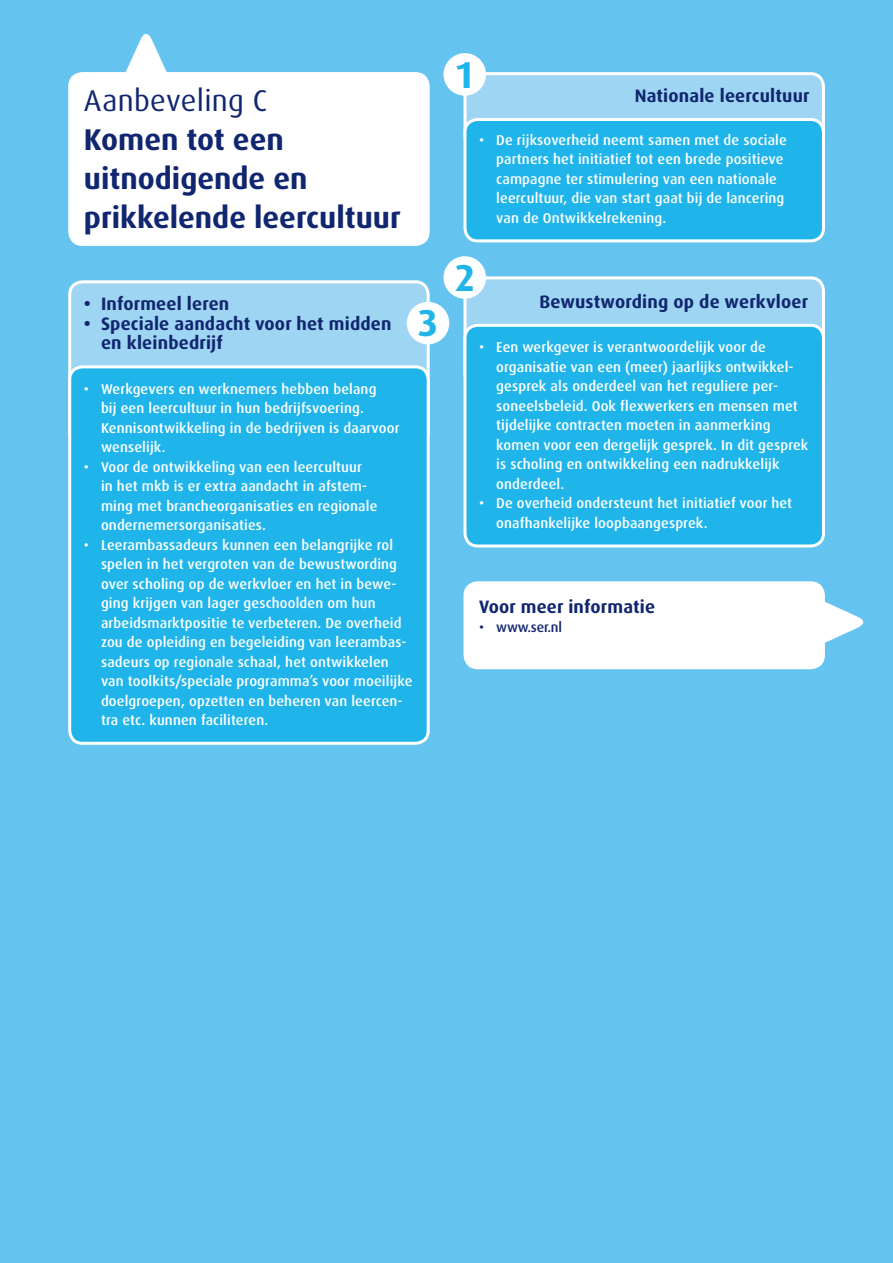
<style>
.page{position:relative;width:893px;height:1263px;background:#65c4ef}
.page>*{position:absolute;margin:0;border:0;box-sizing:border-box;transform-origin:0 0}
.t1{font:700 37.5px "Dax OT";color:#1fb5ea}
.t2{font:700 30px/39px "Dax OT";color:#112670}
.t3{font:30px "Dax OT";letter-spacing:.01em;color:#112670}
.t4{font:700 18px/19.5px "Dax OT";letter-spacing:.01em;color:#112670}
.t5{font:500 14.25px/19.5px "Dax OT";letter-spacing:.01em;color:#fff}
.t6{font:500 13.8px "Dax OT";letter-spacing:-.015em;color:#112670}
</style>
<div class="page">
<div style="left:465px;top:74px;width:358px;height:75px;background:#9ed5f3;border-radius:13px"></div>
<div style="left:463px;top:72px;width:362px;height:78px;border:3px solid #fff;border-radius:13px"></div>
<div style="left:465px;top:119px;width:358px;height:122px;background:#1fb5ea;border-radius:13px"></div>
<div style="left:463px;top:118px;width:362px;height:124px;border:3px solid #fff;border-radius:13px"></div>
<div style="left:465px;top:278px;width:358px;height:109px;background:#9ed5f3;border-radius:13px"></div>
<div style="left:463px;top:276px;width:362px;height:112px;border:3px solid #fff;border-radius:13px"></div>
<div style="left:465px;top:325px;width:358px;height:221px;background:#1fb5ea;border-radius:13px"></div>
<div style="left:463px;top:324px;width:362px;height:223px;border:3px solid #fff;border-radius:13px"></div>
<div style="left:465px;top:583px;width:358px;height:85px;background:#fff;border-radius:13px"></div>
<div style="left:463px;top:581px;width:362px;height:88px;border:3px solid #fff;border-radius:13px"></div>
<svg style="left:821px;top:593px;width:43px;height:59px"></svg>
<div style="left:70px;top:282px;width:358px;height:164px;background:#9ed5f3;border-radius:13px"></div>
<div style="left:68px;top:280px;width:362px;height:167px;border:3px solid #fff;border-radius:13px"></div>
<div style="left:70px;top:367px;width:358px;height:376px;background:#1fb5ea;border-radius:13px"></div>
<div style="left:68px;top:365px;width:362px;height:380px;border:3px solid #fff;border-radius:13px"></div>
<div style="left:443px;top:53px;width:43px;height:43px;background:#fff;border-radius:50%"></div>
<div style="left:443px;top:256px;width:43px;height:43px;background:#fff;border-radius:50%"></div>
<div style="left:407px;top:302px;width:42px;height:42px;background:#fff;border-radius:50%"></div>
<svg style="left:125px;top:33px;width:42px;height:39px"></svg>
<div style="left:70px;top:74px;width:358px;height:170px;background:#fff;border-radius:13px"></div>
<div style="left:68px;top:72px;width:362px;height:174px;border:3px solid #fff;border-radius:13px"></div>
<h2 class="t3" style="left:84px;top:82px;width:185px">Aanbeveling C</h2>
<h2 class="t2" style="left:84px;top:121px;width:318px">Komen tot een uitnodigende en prikkelende leercultuur</h2>
<p class="t4" style="left:84px;top:294px;width:147px">• Informeel leren</p>
<p class="t4" style="left:101px;top:314px;width:292px;text-indent:-17px">• Speciale aandacht voor het midden en kleinbedrijf</p>
<p class="t5" style="left:101px;top:379px;width:300px;text-indent:-17px">• Werkgevers en werknemers hebben belang<br>bij een leercultuur in hun bedrijfsvoering.<br>Kennisontwikkeling in de bedrijven is daarvoor wenselijk.</p>
<p class="t5" style="left:101px;top:457px;width:278px;text-indent:-17px">• Voor de ontwikkeling van een leercultuur<br>in het mkb is er extra aandacht in afstem&shy;ming met brancheorganisaties en regionale ondernemersorganisaties.</p>
<p class="t5" style="left:101px;top:535px;width:313px;text-indent:-17px">• Leerambassadeurs kunnen een belangrijke rol spelen in het vergroten van de bewustwording over scholing op de werkvloer en het in bewe&shy;ging krijgen van lager geschoolden om hun arbeidsmarktpositie te verbeteren. De overheid zou de opleiding en begeleiding van leerambas&shy;sadeurs op regionale schaal, het ontwikkelen van toolkits/speciale programma’s voor moeilijke doelgroepen, opzetten en beheren van leercen&shy;tra etc. kunnen faciliteren.</p>
<h1 class="t1" style="left:418px;top:299px;width:21px">3</h1>
<h1 class="t1" style="left:457px;top:51px;width:18px">1</h1>
<p class="t4" style="left:635px;top:86px;width:176px">Nationale leercultuur</p>
<p class="t5" style="left:496px;top:130px;width:292px;text-indent:-17px">• De rijksoverheid neemt samen met de sociale partners het initiatief tot een brede positieve campagne ter stimulering van een nationale leercultuur, die van start gaat bij de lancering van de Ontwikkelrekening.</p>
<h1 class="t1" style="left:455px;top:254px;width:21px">2</h1>
<p class="t4" style="left:539px;top:292px;width:270px">Bewustwording op de werkvloer</p>
<p class="t5" style="left:496px;top:338px;width:314px;text-indent:-17px">• Een werkgever is verantwoordelijk voor de organisatie van een (meer) jaarlijks ontwikkel&shy;gesprek als onderdeel van het reguliere per&shy;soneelsbeleid. Ook flexwerkers en mensen met tijdelijke contracten moeten in aanmerking komen voor een dergelijk gesprek. In dit gesprek is scholing en ontwikkeling een nadrukkelijk onderdeel.</p>
<p class="t5" style="left:496px;top:494px;width:297px;text-indent:-17px">• De overheid ondersteunt het initiatief voor het onafhankelijke loopbaangesprek.</p>
<p class="t4" style="left:479px;top:597px;width:177px">Voor meer informatie</p>
<p class="t6" style="left:479px;top:619px;width:84px">• www.ser.nl</p>
</div>
